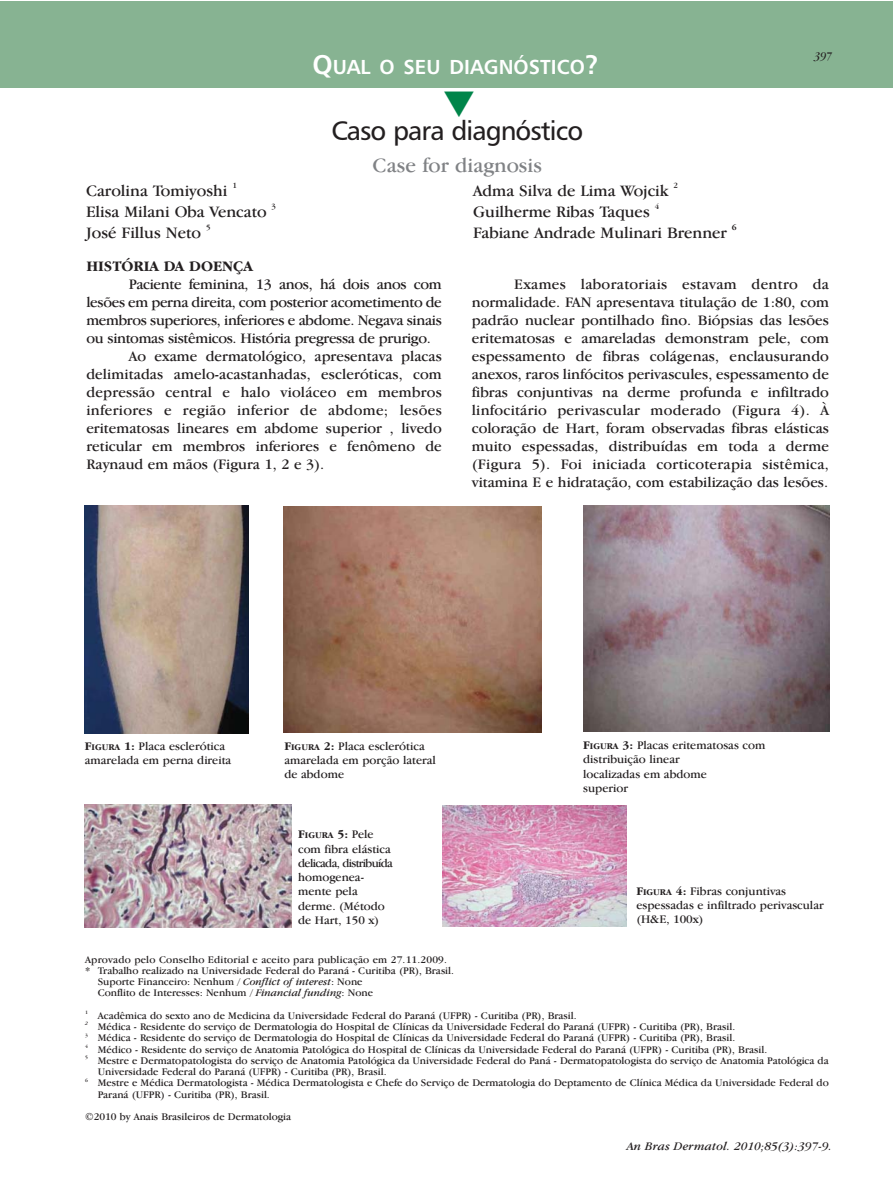
<style>
.page{position:relative;width:893px;height:1191px;background:#fff}
.page>*{position:absolute;margin:0;border:0;box-sizing:border-box;transform-origin:0 0}
.t1{font:27px "Humanist 777 BT Roman B";letter-spacing:-.035em;color:#231f20}
.t2{font:21px "Garamond IT Cby BT";color:#808285}
.t3{font:20.25px "Humanist 777 BT Bold B";color:#fff}
.t4{font:16.5px "Garamond IT Cby BT";color:#231f20}
.t5{font:15px/18px "Garamond IT Cby BT";color:#231f20;text-align:justify}
.t6{font:15px "Garamond IT Cby BT";letter-spacing:-.02em;color:#231f20}
.t7{font:15px "Garamond IT Cby BT";letter-spacing:.02em;color:#231f20}
.t8{font:700 15px "Garamond IT Cby BT";color:#231f20}
.t9{font:12px/14.2px "Garamond IT Cby BT";color:#231f20}
.t10{font:italic 12px "Garamond IT Cby BT";letter-spacing:.015em;color:#231f20}
.t11{font:italic 12px "Garamond IT Cby BT";letter-spacing:.015em;color:#231f20;scale:.9 1}
.t12{font:10.5px/11.2px "Garamond IT Cby BT";color:#231f20}
.t13{font:700 9px "Garamond IT Cby BT";color:#231f20}
.t14{font:8.25px "Garamond IT Cby BT";color:#231f20}
.t15{font:700 8.25px "Garamond IT Cby BT";color:#231f20}
.t16{font:5.25px "Garamond IT Cby BT";color:#231f20}
.t17{font:italic 5.25px "Garamond IT Cby BT";color:#231f20}
.s1{font-size:27px}
.s2{font-weight:700}
.s3{font-weight:700;font-size:9px}
.s4{font-size:12px}
.s5{font-weight:400;font-size:12px}
.s6{font-style:italic}
</style>
<div class="page">
<div style="left:0;top:1px;width:892px;height:86px;background:#87b392"></div>
<img style="left:85px;top:505px;width:164px;height:228px">
<img style="left:284px;top:506px;width:258px;height:226px">
<img style="left:583px;top:505px;width:246px;height:226px">
<img style="left:442px;top:805px;width:185px;height:121px">
<img style="left:85px;top:804px;width:206px;height:123px">
<h3 class="t3" style="left:313px;top:59px;width:288px"><span class="s1">Q</span>UAL O SEU DIAGNÓSTICO<span class="s1">?</span></h3>
<h1 class="t1" style="left:331px;top:120px;width:253px">Caso para diagnóstico</h1>
<h2 class="t2" style="left:373px;top:157px;width:171px">Case for diagnosis</h2>
<h3 class="t4" style="left:86px;top:184px;width:143px">Carolina Tomiyoshi</h3>
<p class="t14" style="left:232px;top:183px;width:6px">1</p>
<h3 class="t4" style="left:473px;top:184px;width:197px">Adma Silva de Lima Wojcik</h3>
<p class="t14" style="left:673px;top:183px;width:6px">2</p>
<h3 class="t4" style="left:86px;top:205px;width:182px">Elisa Milani Oba Vencato</h3>
<p class="t14" style="left:272px;top:204px;width:6px">3</p>
<h3 class="t4" style="left:473px;top:205px;width:178px">Guilherme Ribas Taques</h3>
<p class="t14" style="left:655px;top:204px;width:6px">4</p>
<h3 class="t4" style="left:86px;top:226px;width:117px">José Fillus Neto</h3>
<p class="t14" style="left:206px;top:225px;width:6px">5</p>
<h3 class="t4" style="left:473px;top:226px;width:255px">Fabiane Andrade Mulinari Brenner</h3>
<p class="t15" style="left:732px;top:225px;width:6px">6</p>
<p class="t11" style="left:814px;top:51px;width:21px">397</p>
<h3 class="t8" style="left:86px;top:261px;width:168px">HISTÓRIA DA DOENÇA</h3>
<h3 class="t6" style="left:129px;top:279px;width:314px">Paciente feminina, 13 anos, há dois anos com</h3>
<h3 class="t6" style="left:86px;top:297px;width:357px">lesões em perna direita, com posterior acometimento de</h3>
<h3 class="t6" style="left:86px;top:315px;width:357px">membros superiores, inferiores e abdome. Negava sinais</h3>
<h3 class="t6" style="left:86px;top:333px;width:346px">ou sintomas sistêmicos. História pregressa de prurigo.</h3>
<h3 class="t5" style="left:129px;top:348px;width:314px">Ao exame dermatológico, apresentava placas</h3>
<h3 class="t5" style="left:86px;top:366px;width:357px">delimitadas amelo-acastanhadas, escleróticas, com</h3>
<h3 class="t5" style="left:86px;top:384px;width:357px">depressão central e halo violáceo em membros</h3>
<h3 class="t7" style="left:86px;top:405px;width:357px">inferiores e região inferior de abdome; lesões</h3>
<h3 class="t5" style="left:86px;top:420px;width:357px">eritematosas lineares em abdome superior , livedo</h3>
<h3 class="t5" style="left:86px;top:438px;width:357px">reticular em membros inferiores e fenômeno de</h3>
<h3 class="t5" style="left:86px;top:456px;width:240px">Raynaud em mãos (Figura 1, 2 e 3).</h3>
<p class="t5" style="left:472px;top:276px;width:359px;text-indent:43px">Exames laboratoriais estavam dentro da normalidade. FAN apresentava titulação de 1:80, com padrão nuclear pontilhado fino. Biópsias das lesões eritematosas e amareladas demonstram pele, com espessamento de fibras colágenas, enclausurando anexos, raros linfócitos perivascules, espessamento de fibras conjuntivas na derme profunda e infiltrado linfocitário perivascular moderado (Figura 4). À coloração de Hart, foram observadas fibras elásticas muito espessadas, distribuídas em toda a derme (Figura 5). Foi iniciada corticoterapia sistêmica, vitamina E e hidratação, com estabilização das lesões.</p>
<p class="t9" style="left:85px;top:740px;width:148px"><span class="s2">F</span><span class="s3">IGURA</span> <span class="s2">1:</span> Placa esclerótica amarelada em perna direita</p>
<p class="t9" style="left:284px;top:740px;width:153px"><span class="s2">F</span><span class="s3">IGURA</span> <span class="s2">2:</span> Placa esclerótica amarelada em porção lateral de abdome</p>
<p class="t9" style="left:583px;top:739px;width:184px"><span class="s2">F</span><span class="s3">IGURA</span> <span class="s2">3:</span> Placas eritematosas com distribuição linear<br>localizadas em abdome<br>superior</p>
<p class="t13" style="left:298px;top:832px;width:77px"><span class="s4">F</span>IGURA <span class="s4">5:</span> <span class="s5">Pele</span></p>
<p class="t9" style="left:298px;top:842px;width:96px">com fibra elástica delicada, distribuída homogenea&shy;mente pela derme. (Método de Hart, 150 x)</p>
<p class="t9" style="left:636px;top:884px;width:189px"><span class="s2">F</span><span class="s3">IGURA</span> <span class="s2">4:</span> Fibras conjuntivas espessadas e infiltrado perivascular (H&amp;E, 100x)</p>
<p class="t12" style="left:85px;top:954px;width:363px">Aprovado pelo Conselho Editorial e aceito para publicação em 27.11.2009.</p>
<p class="t12" style="left:85px;top:965px;width:370px">* Trabalho realizado na Universidade Federal do Paraná - Curitiba (PR), Brasil.</p>
<p class="t12" style="left:98px;top:977px;width:266px">Suporte Financeiro: Nenhum / <span class="s6">Conflict of interest</span>: None</p>
<p class="t12" style="left:98px;top:988px;width:277px">Conflito de Interesses: Nenhum / <span class="s6">Financial funding</span>: None</p>
<p class="t16" style="left:85px;top:1010px;width:4px">1</p>
<p class="t12" style="left:98px;top:1010px;width:480px">Acadêmica do sexto ano de Medicina da Universidade Federal do Paraná (UFPR) - Curitiba (PR), Brasil.</p>
<p class="t17" style="left:85px;top:1021px;width:4px">2</p>
<p class="t12" style="left:98px;top:1022px;width:639px">Médica - Residente do serviço de Dermatologia do Hospital de Clínicas da Universidade Federal do Paraná (UFPR) - Curitiba (PR), Brasil.</p>
<p class="t16" style="left:85px;top:1032px;width:4px">3</p>
<p class="t12" style="left:98px;top:1033px;width:639px">Médica - Residente do serviço de Dermatologia do Hospital de Clínicas da Universidade Federal do Paraná (UFPR) - Curitiba (PR), Brasil.</p>
<p class="t16" style="left:85px;top:1044px;width:4px">4</p>
<p class="t12" style="left:98px;top:1044px;width:671px">Médico - Residente do serviço de Anatomia Patológica do Hospital de Clínicas da Universidade Federal do Paraná (UFPR) - Curitiba (PR), Brasil.</p>
<p class="t16" style="left:85px;top:1055px;width:4px">5</p>
<p class="t12" style="left:98px;top:1055px;width:732px">Mestre e Dermatopatologista do serviço de Anatomia Patológica da Universidade Federal do Paná - Dermatopatologista do serviço de Anatomia Patológica da<br>Universidade Federal do Paraná (UFPR) - Curitiba (PR), Brasil.</p>
<p class="t16" style="left:85px;top:1077px;width:4px">6</p>
<p class="t12" style="left:98px;top:1078px;width:732px">Mestre e Médica Dermatologista - Médica Dermatologista e Chefe do Serviço de Dermatologia do Deptamento de Clínica Médica da Universidade Federal do<br>Paraná (UFPR) - Curitiba (PR), Brasil.</p>
<p class="t12" style="left:85px;top:1112px;width:208px">©2010 by Anais Brasileiros de Dermatologia</p>
<p class="t10" style="left:627px;top:1141px;width:207px">An Bras Dermatol. 2010;85(3):397-9.</p>
</div>
